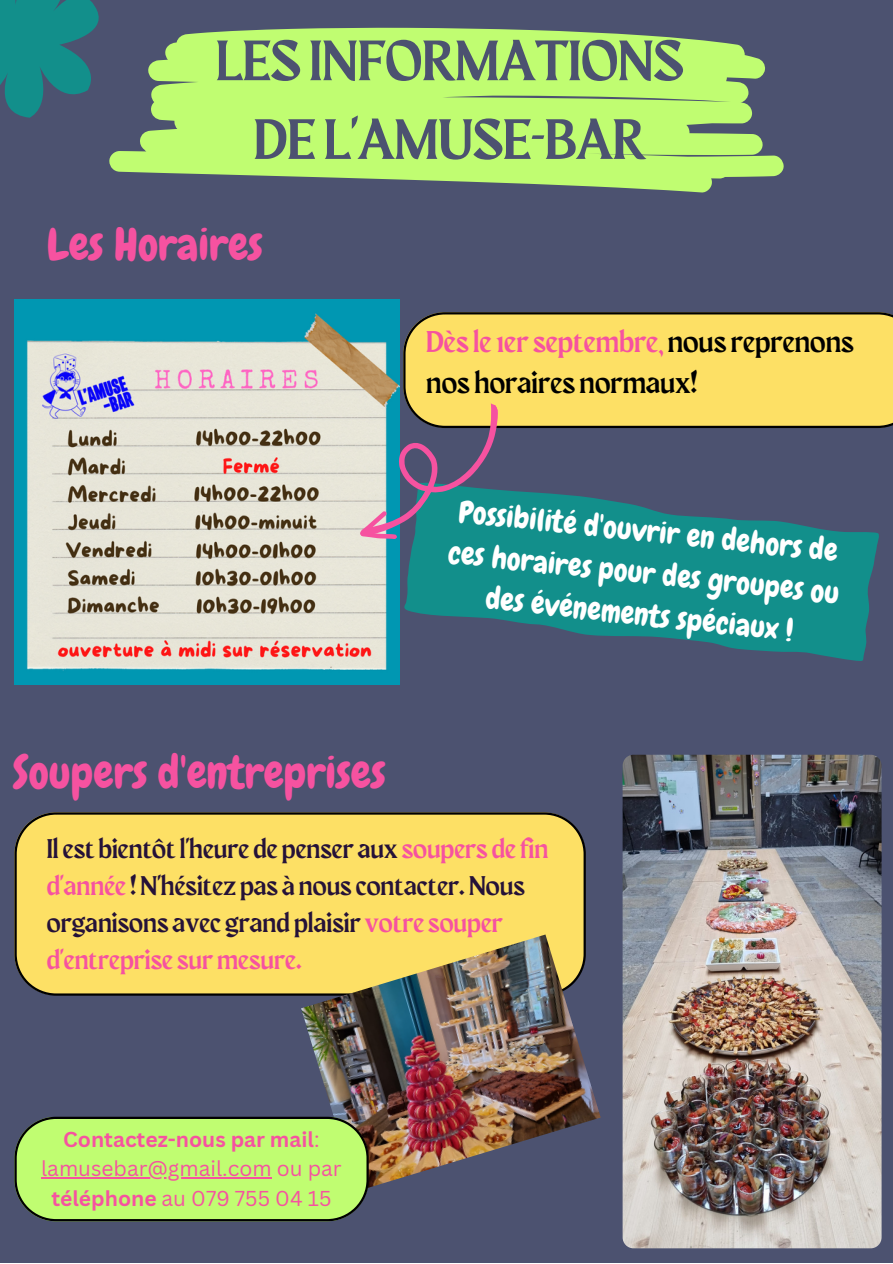
<style>
.page{position:relative;width:893px;height:1264px;background:#fff}
.page>*{position:absolute;margin:0;border:0;box-sizing:border-box;transform-origin:0 0}
.t1{font:57px "Maragsa Display";color:#4c5270}
.t2{font:45px "Chewy";color:#f652a0}
.t3{font:30.6px "Chewy";color:#fff}
.t4{font:30px/41.5px "Maragsa Display";color:#000}
.t5{font:27px/37px "Maragsa Display";color:#251238}
.t6{font:21px/29.2px "Canva Sans";color:#f652a0;text-align:center}
.s1{color:#f652a0}
.s2{font-weight:700}
</style>
<div class="page">
<div style="left:0;top:0;width:892px;height:1262px;background:#4c5270"></div>
<svg style="left:109px;top:28px;width:674px;height:165px;fill:#c0fd71"></svg>
<img style="left:14px;top:300px;width:385px;height:384px">
<div style="left:403px;top:312px;width:489px;height:116px;background:#fde065"></div>
<svg style="left:404px;top:492px;width:475px;height:169px;fill:#128f8b"></svg>
<div style="left:14px;top:812px;width:571px;height:183px;background:#fde065"></div>
<img style="left:301px;top:934px;width:299px;height:254px">
<img style="left:622px;top:754px;width:259px;height:494px;border-radius:11px">
<svg style="left:14px;top:1116px;width:355px;height:105px;background:#b1e76b"></svg>
<hr style="left:41px;top:1177px;width:230px;height:1px;background:#f652a0">
<svg style="left:334px;top:401px;width:190px;height:151px"></svg>
<svg style="left:0;top:0;width:99px;height:118px"></svg>
<p class="t1" style="left:216px;top:36px;width:469px">LES INFORMATIONS</p>
<p class="t1" style="left:254px;top:115px;width:393px">DE L'AMUSE-BAR</p>
<p class="t2" style="left:47px;top:216px;width:217px">Les Horaires</p>
<p class="t4" style="left:426px;top:323px;width:429px"><span class="s1">Dès le 1er septembre,</span> nous reprenons nos horaires normaux!</p>
<p class="t3" style="left:461px;top:492px;width:382px;rotate:6deg">Possibilité d'ouvrir en dehors de</p>
<p class="t3" style="left:488px;top:578px;width:310px;rotate:6deg">des événements spéciaux !</p>
<p class="t3" style="left:450px;top:532px;width:394px;rotate:6deg">ces horaires pour des groupes ou</p>
<p class="t2" style="left:13px;top:744px;width:374px">Soupers d'entreprises</p>
<p class="t5" style="left:47px;top:831px;width:503px">Il est bientôtl'heure de penser aux <span class="s1">soupers de fin d'année</span> !N'hésitez pas à nous contacter.Nous organisons avec grand plaisir <span class="s1">votre souper d'entreprise surmesure.</span></p>
<p class="t6" style="left:41px;top:1124px;width:302px"><span class="s2">Contactez-nous par mail</span>: lamusebar@gmail.com ou par <span class="s2">téléphone</span> au 079 755 04 15</p>
</div>
